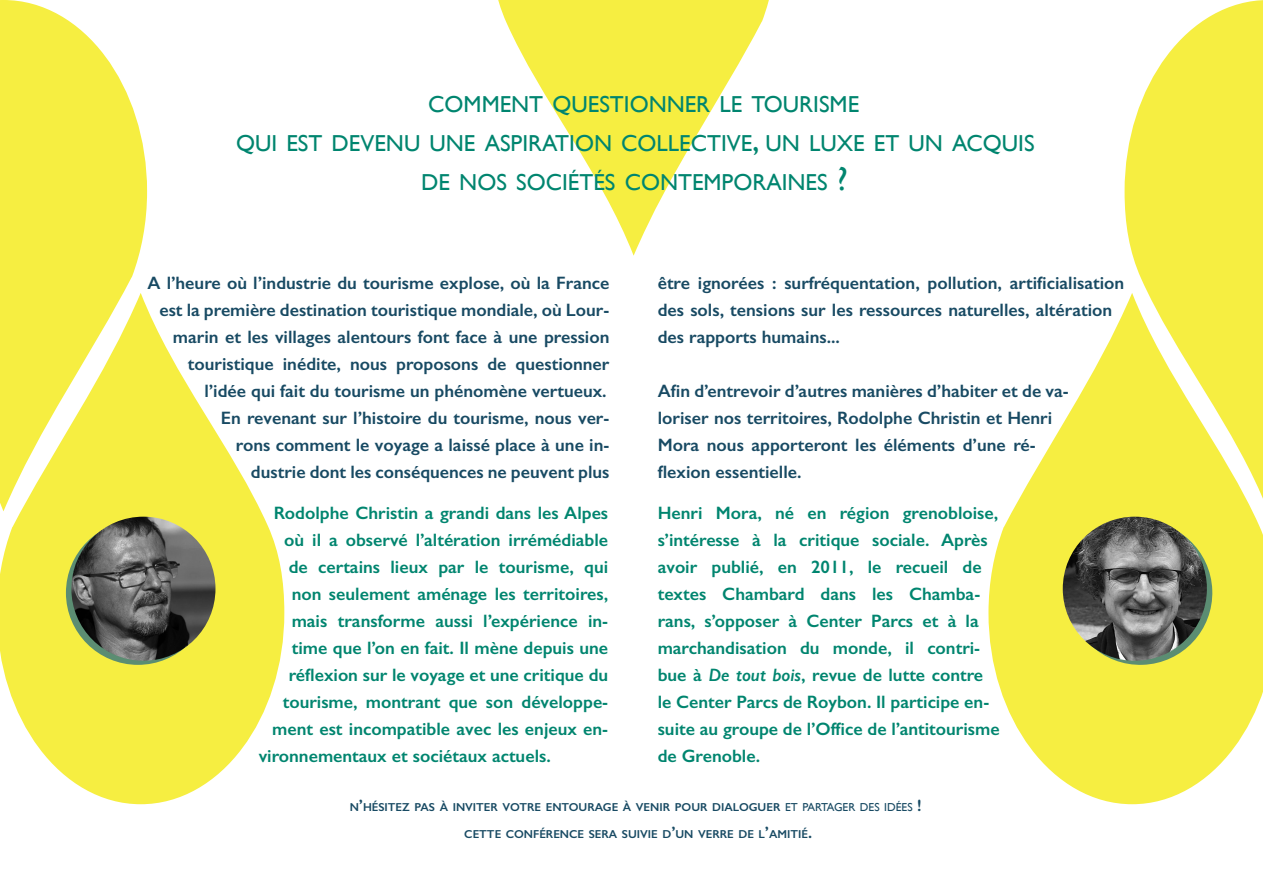
<style>
.page{position:relative;width:1263px;height:893px;background:#fff}
.page>*{position:absolute;margin:0;border:0;box-sizing:border-box;transform-origin:0 0}
.t1{font:23.1px "Gill Sans";color:#00856f}
.t2{font:600 18px/27px "Gill Sans";color:#00856f}
.t3{font:600 18px/27px "Gill Sans";color:#184a63;text-align:right}
.t4{font:600 11.55px "Gill Sans";color:#184a63}
.s1{font-size:33px}
.s2{font-style:italic}
.s3{font-size:16.5px}
.s4{font-weight:400}
</style>
<div class="page">
<svg style="left:498px;top:0;width:271px;height:256px"></svg>
<svg style="left:0;top:308px;width:284px;height:496px;fill:#f6ee41"></svg>
<div style="left:66px;top:521px;width:144px;height:144px;background:#5b8d72;border-radius:50%"></div>
<img style="left:71px;top:517px;width:144px;height:144px;border-radius:72px">
<svg style="left:988px;top:311px;width:275px;height:493px;fill:#f6ee41"></svg>
<svg style="left:1067px;top:519px;width:147px;height:147px;background:#dadb49"></svg>
<img style="left:1063px;top:517px;width:144px;height:144px;border-radius:72px">
<svg style="left:1124px;top:0;width:139px;height:511px;fill:#f6ee41"></svg>
<svg style="left:0;top:0;width:147px;height:511px;background:#f7f05d"></svg>
<p class="t1" style="left:428px;top:91px;width:432px">COMMENT QUESTIONNER LE TOURISME</p>
<p class="t1" style="left:236px;top:130px;width:800px">QUI EST DEVENU UNE ASPIRATION COLLECTIVE<span class="s1">,</span> UN LUXE ET UN ACQUIS</p>
<p class="t1" style="left:421px;top:169px;width:428px">DE NOS SOCIÉTÉS CONTEMPORAINES <span class="s1">?</span></p>
<p class="t3" style="left:147px;top:269px;width:464px">A l’heure où l’industrie du tourisme explose, où la France est la première destination touristique mondiale, où Lour&shy;marin et les villages alentours font face à une pression touristique inédite, nous proposons de questionner l’idée qui fait du tourisme un phénomène vertueux.</p>
<p class="t3" style="left:221px;top:404px;width:390px">En revenant sur l’histoire du tourisme, nous ver&shy;rons comment le voyage a laissé place à une in&shy;dustrie dont les conséquences ne peuvent plus</p>
<p class="t2" style="left:274px;top:499px;width:336px">Rodolphe Christin a grandi dans les Alpes</p>
<p class="t2" style="left:284px;top:526px;width:326px">où il a observé l’altération irrémédiable</p>
<p class="t2" style="left:289px;top:553px;width:321px">de certains lieux par le tourisme, qui</p>
<p class="t2" style="left:292px;top:580px;width:318px">non seulement aménage les territoires,</p>
<p class="t2" style="left:292px;top:607px;width:318px">mais transforme aussi l’expérience in-</p>
<p class="t2" style="left:292px;top:634px;width:318px">time que l’on en fait. Il mène depuis une</p>
<p class="t2" style="left:289px;top:661px;width:321px">réflexion sur le voyage et une critique du</p>
<p class="t2" style="left:283px;top:688px;width:327px">tourisme, montrant que son développe-</p>
<p class="t2" style="left:272px;top:715px;width:337px">ment est incompatible avec les enjeux en-</p>
<p class="t2" style="left:259px;top:742px;width:294px">vironnementaux et sociétaux actuels.</p>
<p class="t3" style="left:658px;top:269px;width:468px;text-align:left">être ignorées : surfréquentation, pollution, artificialisation des sols, tensions sur les ressources naturelles, altération des rapports humains...</p>
<p class="t3" style="left:658px;top:377px;width:412px;text-align:left">Afin d’entrevoir d’autres manières d’habiter et de va&shy;loriser nos territoires, Rodolphe Christin et Henri Mora nous apporteront les éléments d’une ré&shy;flexion essentielle.</p>
<p class="t2" style="left:658px;top:499px;width:343px">Henri Mora, né en région grenobloise, s’intéresse à la critique sociale. Après avoir publié, en 2011, le recueil de textes Chambard dans les Chamba&shy;rans, s’opposer à Center Parcs et à la marchandisation du monde, il contri&shy;bue à <span class="s2">De tout bois</span>, revue de lutte contre le Center Parcs de Roybon. Il participe en&shy;suite au groupe de l’Office de l’antitourisme de Grenoble.</p>
<p class="t4" style="left:350px;top:800px;width:573px">N<span class="s3">’</span>HÉSITEZ PAS À INVITER VOTRE ENTOURAGE À VENIR POUR DIALOGUER <span class="s4">ET PARTAGER DES IDÉES</span> <span class="s3">!</span></p>
<p class="t4" style="left:464px;top:827px;width:349px">CETTE CONFÉRENCE SERA SUIVIE D<span class="s3">’</span>UN VERRE DE L<span class="s3">’</span>AMITIÉ<span class="s3">.</span></p>
</div>
